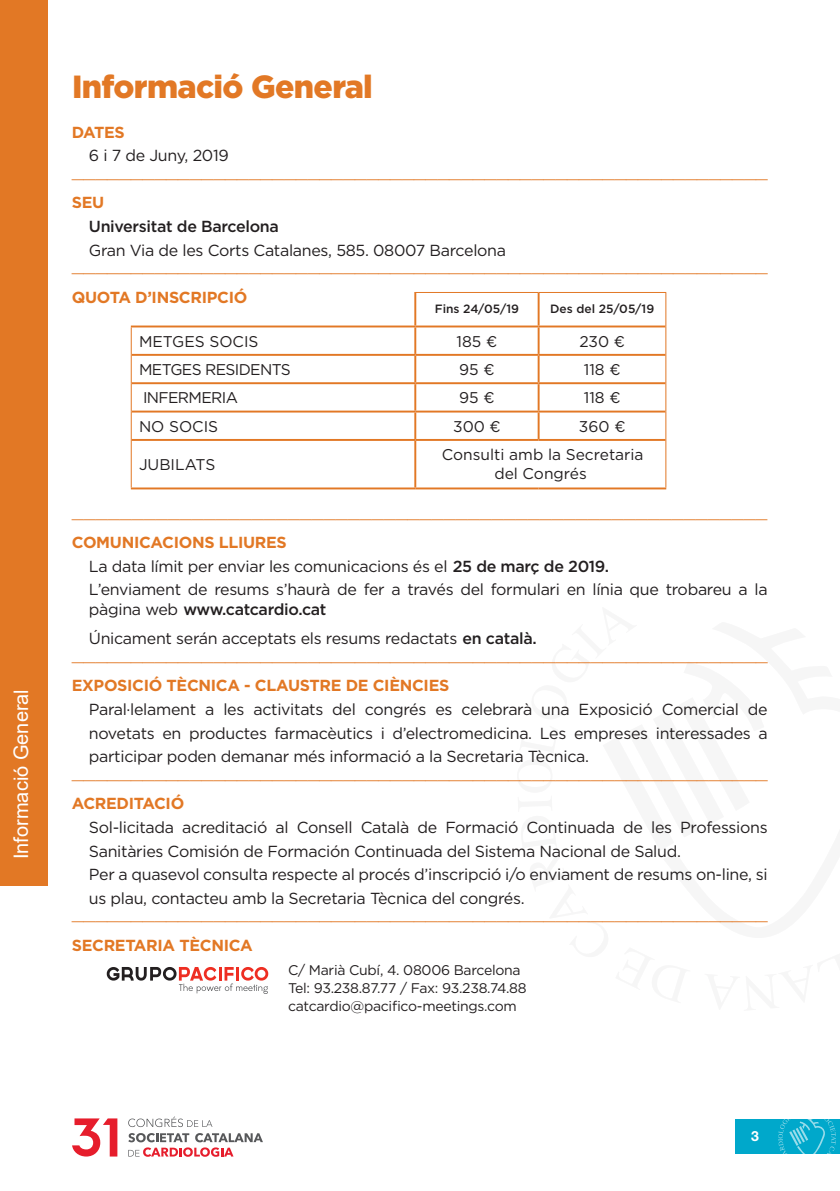
<style>
.page{position:relative;width:840px;height:1191px;background:#fff}
.page>*{position:absolute;margin:0;border:0;box-sizing:border-box;transform-origin:0 0}
.t1{font:900 32px "Gotham";letter-spacing:-.02em;color:#e27825}
.t2{font:300 20px "Gotham";color:#e27825}
.t3{font:20px "Arial";color:#fff}
.t4{font:16px/23.6px "Gotham";letter-spacing:-.02em;color:#231f20}
.t5{font:700 16px "Gotham";letter-spacing:-.02em;color:#e27825}
.t6{font:500 16px "Gotham";letter-spacing:-.02em;color:#231f20}
.t7{font:15.6px/18.6px "Gotham";color:#231f20;text-align:center}
.t8{font:15.6px "Gotham";letter-spacing:-.04em;color:#231f20}
.t9{font:14px/18px "Gotham";letter-spacing:-.02em;color:#231f20}
.t10{font:700 14px "Helvetica Neue LT Std";color:#fff}
.t11{font:500 12px "Gotham";color:#231f20}
.s1{font-weight:700;color:#e27825}
.s2{font-weight:500}
</style>
<div class="page">
<div style="left:735px;top:1119px;width:104px;height:35px;background:#00a8cb"></div>
<svg style="left:778px;top:1119px;width:57px;height:35px"></svg>
<svg style="left:128px;top:1133px;width:135px;height:23px"></svg>
<svg style="left:128px;top:1116px;width:84px;height:11px"></svg>
<svg style="left:72px;top:1118px;width:45px;height:38px"></svg>
<div style="left:0;top:0;width:48px;height:885px;background:#e27825"></div>
<svg style="left:107px;top:967px;width:161px;height:27px"></svg>
<hr style="left:538px;top:292px;width:128px;height:1px;background:#e27825">
<hr style="left:665px;top:293px;width:1px;height:33px;background:#e27825">
<hr style="left:538px;top:325px;width:127px;height:2px;background:#e27825">
<hr style="left:415px;top:354px;width:123px;height:2px;background:#e27825">
<hr style="left:538px;top:354px;width:127px;height:2px;background:#e27825">
<hr style="left:132px;top:382px;width:283px;height:2px;background:#e27825">
<hr style="left:415px;top:382px;width:123px;height:2px;background:#e27825">
<hr style="left:538px;top:382px;width:127px;height:2px;background:#e27825">
<hr style="left:132px;top:410px;width:283px;height:2px;background:#e27825">
<hr style="left:415px;top:410px;width:123px;height:2px;background:#e27825">
<hr style="left:538px;top:410px;width:127px;height:2px;background:#e27825">
<svg style="left:665px;top:326px;width:1px;height:114px"></svg>
<hr style="left:132px;top:439px;width:283px;height:2px;background:#e27825">
<hr style="left:415px;top:439px;width:123px;height:2px;background:#e27825">
<hr style="left:538px;top:439px;width:127px;height:2px;background:#e27825">
<hr style="left:665px;top:440px;width:1px;height:47px;background:#e27825">
<hr style="left:131px;top:440px;width:1px;height:47px;background:#e27825">
<hr style="left:131px;top:487px;width:284px;height:2px;background:#e27825">
<hr style="left:537px;top:327px;width:2px;height:27px;background:#e27825">
<hr style="left:414px;top:356px;width:2px;height:26px;background:#e27825">
<hr style="left:537px;top:356px;width:2px;height:26px;background:#e27825">
<hr style="left:414px;top:384px;width:2px;height:26px;background:#e27825">
<hr style="left:537px;top:384px;width:2px;height:26px;background:#e27825">
<hr style="left:414px;top:412px;width:2px;height:27px;background:#e27825">
<hr style="left:537px;top:412px;width:2px;height:27px;background:#e27825">
<hr style="left:414px;top:441px;width:2px;height:46px;background:#e27825">
<hr style="left:415px;top:487px;width:123px;height:2px;background:#e27825">
<hr style="left:538px;top:487px;width:128px;height:2px;background:#e27825">
<hr style="left:414px;top:292px;width:124px;height:1px;background:#e27825">
<hr style="left:414px;top:293px;width:2px;height:32px;background:#e27825">
<hr style="left:537px;top:293px;width:2px;height:32px;background:#e27825">
<hr style="left:415px;top:325px;width:123px;height:2px;background:#e27825">
<hr style="left:131px;top:325px;width:284px;height:2px;background:#e27825">
<hr style="left:414px;top:327px;width:2px;height:27px;background:#e27825">
<hr style="left:132px;top:354px;width:283px;height:2px;background:#e27825">
<svg style="left:131px;top:327px;width:1px;height:113px"></svg>
<p class="t3" style="left:7px;top:859px;width:172px;rotate:-90deg">Informació General</p>
<h1 class="t1" style="left:72px;top:64px;width:302px">Informació General</h1>
<p class="t5" style="left:72px;top:121px;width:54px">DATES</p>
<p class="t4" style="left:89px;top:143px;width:141px">6 i 7 de Juny, 2019</p>
<p class="t2" style="left:72px;top:157px;width:697px">___________________________________________________________</p>
<p class="t5" style="left:72px;top:192px;width:34px">SEU</p>
<p class="t6" style="left:89px;top:216px;width:191px">Universitat de Barcelona</p>
<p class="t4" style="left:89px;top:238px;width:418px">Gran Via de les Corts Catalanes, 585. 08007 Barcelona</p>
<p class="t2" style="left:72px;top:251px;width:697px">___________________________________________________________</p>
<p class="t5" style="left:72px;top:286px;width:177px">QUOTA D’INSCRIPCIÓ</p>
<p class="t11" style="left:434px;top:301px;width:86px">Fins 24/05/19</p>
<p class="t11" style="left:550px;top:301px;width:105px">Des del 25/05/19</p>
<p class="t7" style="left:139px;top:331px;width:121px">METGES SOCIS</p>
<p class="t7" style="left:456px;top:331px;width:42px">185 €</p>
<p class="t7" style="left:579px;top:331px;width:47px">230 €</p>
<p class="t8" style="left:139px;top:359px;width:153px">METGES RESIDENTS</p>
<p class="t7" style="left:459px;top:360px;width:37px">95 €</p>
<p class="t7" style="left:583px;top:360px;width:38px">118 €</p>
<p class="t8" style="left:143px;top:388px;width:96px">INFERMERIA</p>
<p class="t7" style="left:459px;top:388px;width:37px">95 €</p>
<p class="t7" style="left:583px;top:388px;width:38px">118 €</p>
<p class="t7" style="left:139px;top:416px;width:81px">NO SOCIS</p>
<p class="t7" style="left:453px;top:416px;width:49px">300 €</p>
<p class="t7" style="left:578px;top:416px;width:48px">360 €</p>
<p class="t7" style="left:139px;top:455px;width:78px">JUBILATS</p>
<p class="t7" style="left:441px;top:445px;width:203px">Consulti amb la Secretaria del Congrés</p>
<p class="t2" style="left:72px;top:497px;width:696px">__________________________________________________________</p>
<p class="t4" style="left:89px;top:530px;width:679px;text-indent:-17px"><span class="s1">COMUNICACIONS LLIURES<br></span>La data límit per enviar les comunicacions és el <span class="s2">25 de març de 2019.<br></span>L’enviament de resums s’haurà de fer a través del formulari en línia que trobareu a la</p>
<p class="t4" style="left:89px;top:595px;width:449px;line-height:28.8px">pàgina web <span class="s2">www.catcardio.cat<br></span>Únicament serán acceptats els resums redactats <span class="s2">en català.</span></p>
<p class="t2" style="left:72px;top:640px;width:697px">___________________________________________________________</p>
<p class="t5" style="left:72px;top:675px;width:379px">EXPOSICIÓ TÈCNICA - CLAUSTRE DE CIÈNCIES</p>
<p class="t4" style="left:89px;top:697px;width:680px;text-align:justify">Paral·lelament a les activitats del congrés es celebrarà una Exposició Comercial de novetats en productes farmacèutics i d’electromedicina. Les empreses interessades a participar poden demanar més informació a la Secretaria Tècnica.</p>
<p class="t2" style="left:72px;top:758px;width:697px">___________________________________________________________</p>
<p class="t5" style="left:72px;top:793px;width:114px">ACREDITACIÓ</p>
<p class="t4" style="left:89px;top:815px;width:680px">Sol-licitada acreditació al Consell Català de Formació Continuada de les Professions Sanitàries Comisión de Formación Continuada del Sistema Nacional de Salud.<br>Per a quasevol consulta respecte al procés d’inscripció i/o enviament de resums on-line, si us plau, contacteu amb la Secretaria Tècnica del congrés.</p>
<p class="t2" style="left:72px;top:899px;width:697px">___________________________________________________________</p>
<p class="t5" style="left:72px;top:934px;width:182px">SECRETARIA TÈCNICA</p>
<p class="t9" style="left:288px;top:960px;width:240px">C/ Marià Cubí, 4. 08006 Barcelona<br>Tel: 93.238.87.77 / Fax: 93.238.74.88 catcardio@pacifico-meetings.com</p>
<p class="t10" style="left:750px;top:1127px;width:9px">3</p>
</div>
